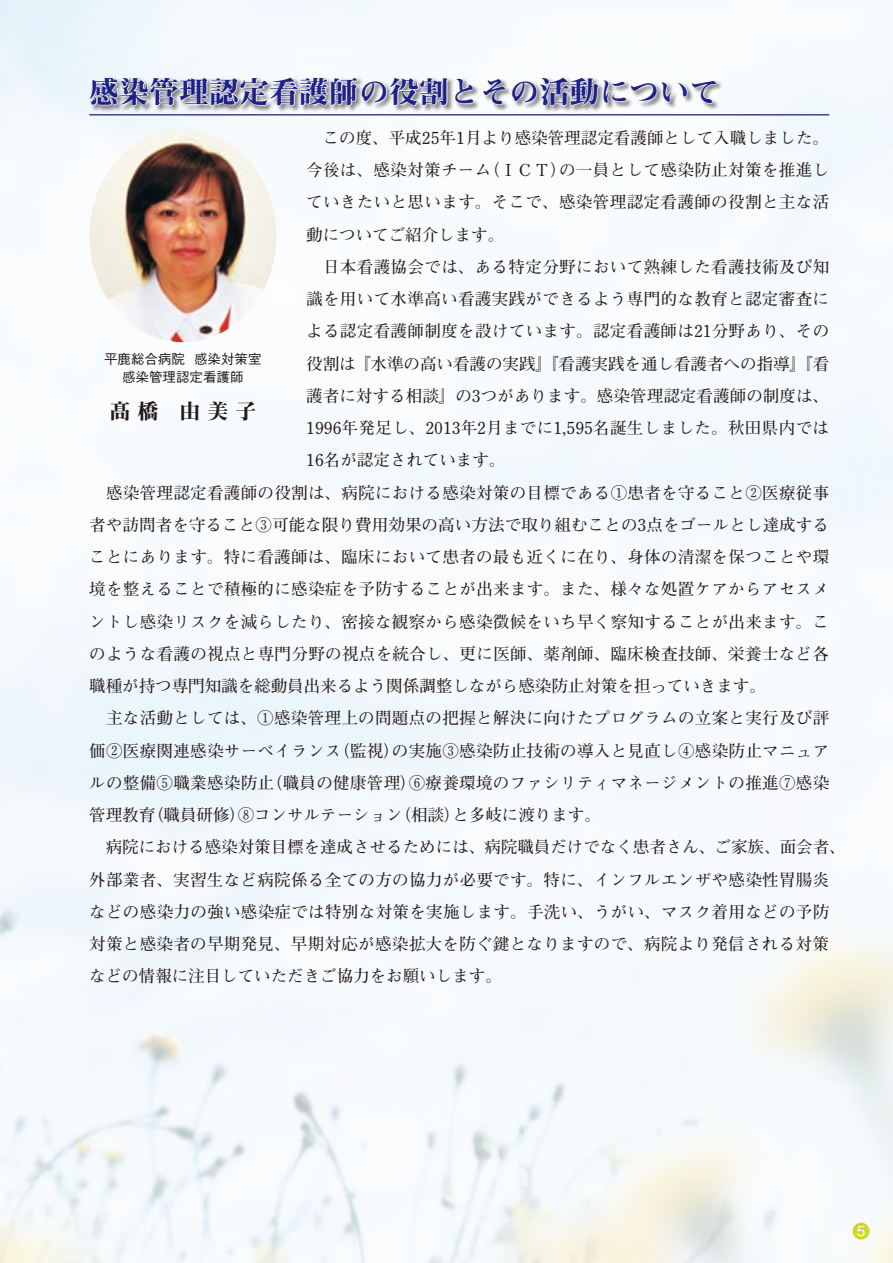
<style>
.page{position:relative;width:893px;height:1263px;background:#fff}
.page>*{position:absolute;margin:0;border:0;box-sizing:border-box;transform-origin:0 0}
.t1{font:30px "Midashi Min Pro MA31";color:#1e2188}
.t2{font:21px "Midashi Min Pro MA31";color:#231916}
.t3{font:700 16.5px "Futo Min A101 Pro";letter-spacing:.02em;color:#231916}
.t4{font:700 16.5px "Futo Min A101 Pro";color:#231916}
.t5{font:500 13.5px/18px "Gothic BBB Pro";color:#231916;text-align:center}
</style>
<div class="page">
<img style="left:0;top:0;width:893px;height:1263px">
<div style="left:853px;top:1222px;width:17px;height:17px;background:#ced72a;border-radius:50%"></div>
<div style="left:89px;top:76px;width:635px;height:37px;background:#231916;opacity:.55"></div>
<svg style="left:89px;top:76px;width:385px;height:100px"></svg>
<svg style="left:482px;top:72px;width:235px;height:45px"></svg>
<hr style="left:89px;top:114px;width:740px;height:1px;background:#1e2188">
<img style="left:89px;top:130px;width:187px;height:212px;border-radius:50%">
<h1 class="t1" style="left:89px;top:69px;width:631px">感染管理認定看護師の役割とその活動について</h1>
<p class="t3" style="left:306px;top:125px;width:524px">　この度、平成25年1月より感染管理認定看護師として入職しました。</p>
<p class="t3" style="left:306px;top:157px;width:525px">今後は、感染対策チーム（ＩＣＴ）の一員として感染防止対策を推進し</p>
<p class="t3" style="left:306px;top:189px;width:525px">ていきたいと思います。そこで、感染管理認定看護師の役割と主な活</p>
<p class="t4" style="left:306px;top:221px;width:199px">動についてご紹介します。</p>
<p class="t3" style="left:306px;top:254px;width:524px">　日本看護協会では、ある特定分野において熟練した看護技術及び知</p>
<p class="t3" style="left:306px;top:286px;width:524px">識を用いて水準高い看護実践ができるよう専門的な教育と認定審査に</p>
<p class="t3" style="left:306px;top:318px;width:525px">よる認定看護師制度を設けています。認定看護師は21分野あり、その</p>
<p class="t4" style="left:306px;top:350px;width:525px">役割は『水準の高い看護の実践』『看護実践を通し看護者への指導』『看</p>
<p class="t3" style="left:306px;top:383px;width:524px">護者に対する相談』の3つがあります。感染管理認定看護師の制度は、</p>
<p class="t3" style="left:306px;top:415px;width:524px">1996年発足し、2013年2月までに1,595名誕生しました。秋田県内では</p>
<p class="t4" style="left:306px;top:447px;width:267px">16名が認定されています。　　　　</p>
<p class="t3" style="left:89px;top:479px;width:741px">　感染管理認定看護師の役割は、病院における感染対策の目標である①患者を守ること②医療従事</p>
<p class="t3" style="left:89px;top:512px;width:741px">者や訪問者を守ること③可能な限り費用効果の高い方法で取り組むことの3点をゴールとし達成する</p>
<p class="t3" style="left:89px;top:544px;width:741px">ことにあります。特に看護師は、臨床において患者の最も近くに在り、身体の清潔を保つことや環</p>
<p class="t3" style="left:89px;top:576px;width:741px">境を整えることで積極的に感染症を予防することが出来ます。また、様々な処置ケアからアセスメ</p>
<p class="t3" style="left:89px;top:608px;width:741px">ントし感染リスクを減らしたり、密接な観察から感染徴候をいち早く察知することが出来ます。こ</p>
<p class="t3" style="left:89px;top:641px;width:741px">のような看護の視点と専門分野の視点を統合し、更に医師、薬剤師、臨床検査技師、栄養士など各</p>
<p class="t4" style="left:89px;top:673px;width:678px">職種が持つ専門知識を総動員出来るよう関係調整しながら感染防止対策を担っていきます。</p>
<p class="t3" style="left:89px;top:705px;width:741px">　主な活動としては、①感染管理上の問題点の把握と解決に向けたプログラムの立案と実行及び評</p>
<p class="t3" style="left:89px;top:737px;width:741px">価②医療関連感染サーベイランス（監視）の実施③感染防止技術の導入と見直し④感染防止マニュア</p>
<p class="t3" style="left:89px;top:770px;width:741px">ルの整備⑤職業感染防止（職員の健康管理）⑥療養環境のファシリティマネージメントの推進⑦感染</p>
<p class="t4" style="left:89px;top:802px;width:513px">管理教育（職員研修）⑧コンサルテーション（相談）と多岐に渡ります。</p>
<p class="t4" style="left:89px;top:834px;width:758px">　病院における感染対策目標を達成させるためには、病院職員だけでなく患者さん、ご家族、面会者、</p>
<p class="t3" style="left:89px;top:866px;width:741px">外部業者、実習生など病院係る全ての方の協力が必要です。特に、インフルエンザや感染性胃腸炎</p>
<p class="t3" style="left:89px;top:899px;width:741px">などの感染力の強い感染症では特別な対策を実施します。手洗い、うがい、マスク着用などの予防</p>
<p class="t3" style="left:89px;top:931px;width:741px">対策と感染者の早期発見、早期対応が感染拡大を防ぐ鍵となりますので、病院より発信される対策</p>
<p class="t4" style="left:89px;top:963px;width:414px">などの情報に注目していただきご協力をお願いします。</p>
<p class="t5" style="left:104px;top:349px;width:159px">平鹿総合病院 感染対策室感染管理認定看護師</p>
<p class="t2" style="left:109px;top:395px;width:148px">髙橋 由美子</p>
</div>
